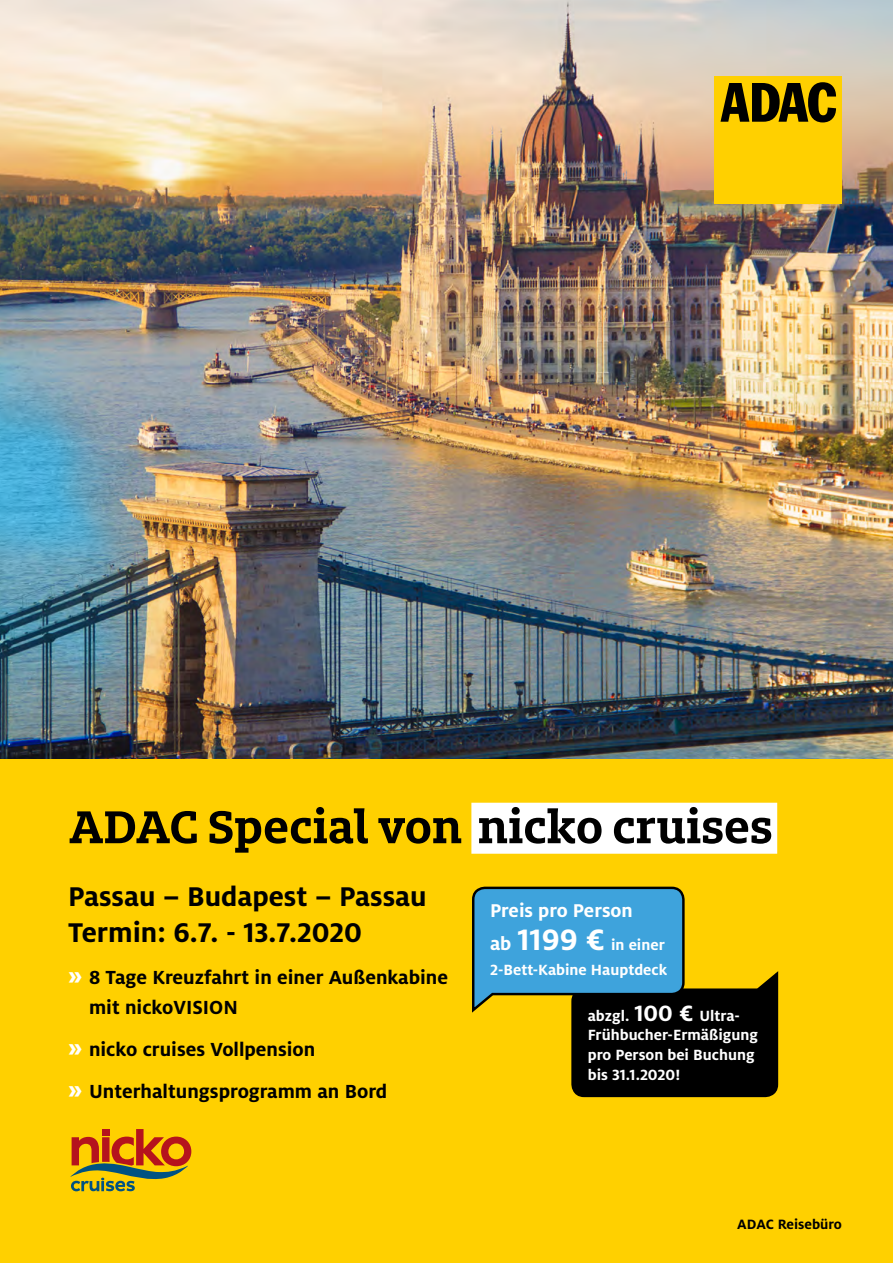
<style>
.page{position:relative;width:893px;height:1263px;background:#fff}
.page>*{position:absolute;margin:0;border:0;box-sizing:border-box;transform-origin:0 0}
.Headline_M_-_22_5_pt{font:700 51px "Milo Slabfor ADAC";color:#000}
.t1{font:700 30px "Milofor ADAC";color:#000}
.t2{font:700 21px/29.4px "Milofor ADAC";color:#000}
.t3{font:700 20.4px "Milofor ADAC";color:#fff}
.t4{font:700 16.35px/19.6px "Milofor ADAC";color:#fff}
.Copytext_Titel{font:700 15px "Milofor ADAC";color:#000}
.s1{font-size:27px;color:#fff}
.s2{font-size:20.4px}
.s3{font-size:32.7px}
.s4{font-size:24.6px}
</style>
<div class="page">
<img style="left:0;top:0;width:893px;height:759px">
<div style="left:714px;top:77px;width:128px;height:127px;background:#ffd000"></div>
<svg style="left:720px;top:82px;width:116px;height:40px"></svg>
<div style="left:0;top:759px;width:893px;height:504px;background:#ffd000"></div>
<svg style="left:70px;top:1129px;width:121px;height:62px"></svg>
<div style="left:471px;top:803px;width:306px;height:51px;background:#fff"></div>
<svg style="left:472px;top:886px;width:307px;height:212px"></svg>
<p class="Headline_M_-_22_5_pt" style="left:69px;top:794px;width:705px">ADAC Special von nicko cruises</p>
<p class="t1" style="left:68px;top:880px;width:360px">Passau – Budapest – Passau</p>
<p class="t1" style="left:68px;top:916px;width:295px">Termin: 6.7. - 13.7.2020</p>
<p class="t2" style="left:89px;top:963px;width:361px;text-indent:-21px"><span class="s1">››</span> 8 Tage Kreuzfahrt in einer Außenkabine mit nickoVISION</p>
<p class="t2" style="left:68px;top:1034px;width:249px"><span class="s1">››</span> nicko cruises Vollpension</p>
<p class="t2" style="left:68px;top:1076px;width:321px"><span class="s1">››</span> Unterhaltungsprogramm an Bord</p>
<p class="t3" style="left:490px;top:899px;width:144px">Preis pro Person</p>
<p class="t4" style="left:490px;top:932px;width:179px;line-height:24.6px"><span class="s2">ab</span> <span class="s3">1199 €</span> in einer<br>2-Bett-Kabine Hauptdeck</p>
<p class="t4" style="left:588px;top:1006px;width:172px">abzgl. <span class="s4">100 €</span> Ultra-<br>Frühbucher-Ermäßigung pro Person bei Buchung bis 31.1.2020!</p>
<p class="Copytext_Titel" style="left:737px;top:1216px;width:106px">ADAC Reisebüro</p>
</div>
